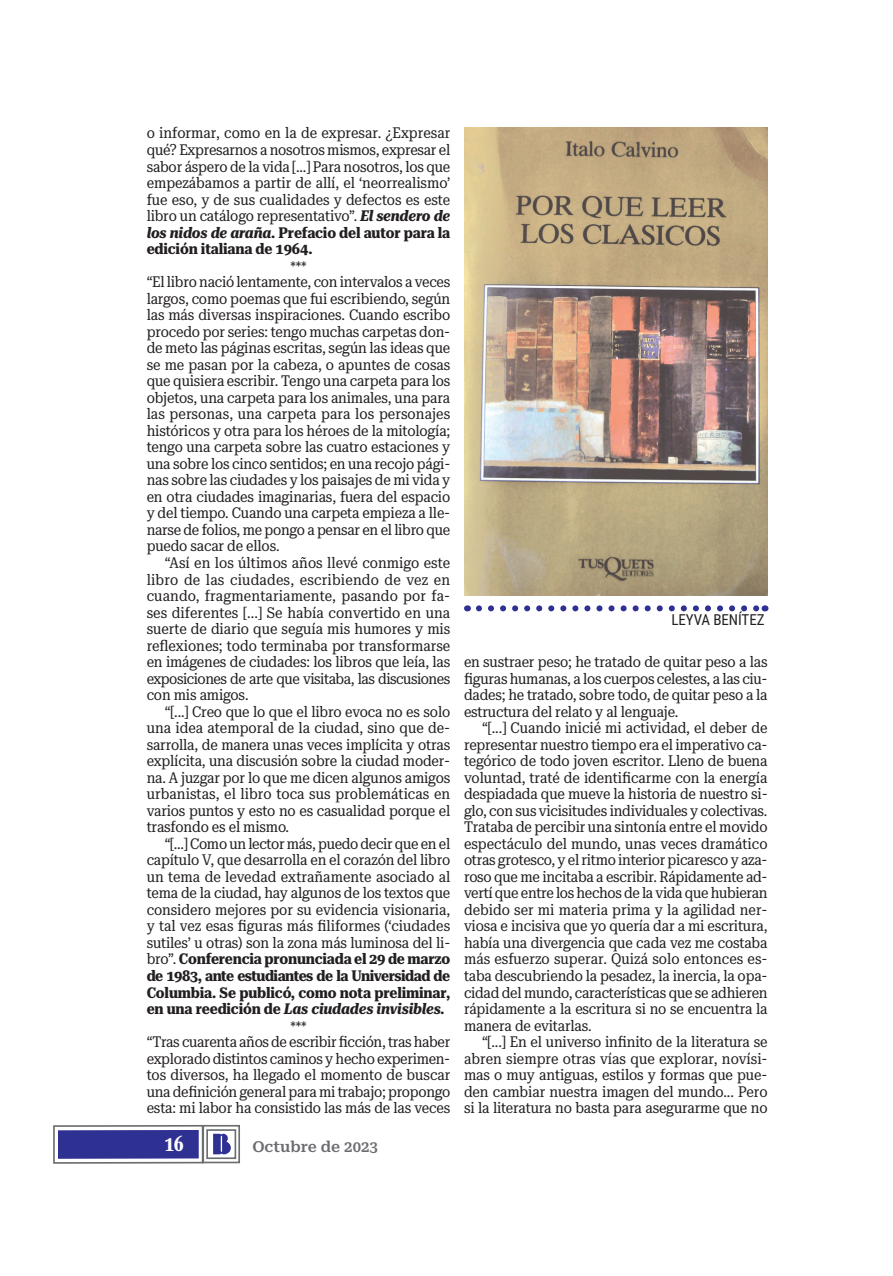
<style>
.page{position:relative;width:893px;height:1276px;background:#fff}
.page>*{position:absolute;margin:0;border:0;box-sizing:border-box;transform-origin:0 0}
.t1{font:700 ultra-condensed 21px "Roboto Serif 120 pt";color:#fff}
.t2{font:15px/16.5px "Roboto Serif 28 pt Condensed";letter-spacing:-.01em;color:#231f20;text-align:justify}
.t3{font:600 15px "Roboto Serif";color:#6c6d70}
.t4{font:15px "Roboto Condensed";letter-spacing:-.005em;color:#231f20}
.s1{font-weight:700;font-style:italic}
.s2{font-weight:700}
</style>
<div class="page">
<svg style="left:53px;top:1124px;width:187px;height:40px"></svg>
<div style="left:58px;top:1130px;width:141px;height:28px;background:#2e3092"></div>
<img style="left:464px;top:128px;width:303px;height:468px">
<svg style="left:479px;top:605px;width:286px;height:6px"></svg>
<p class="t2" style="left:147px;top:125px;width:305px">o informar, como en la de expresar. ¿Expresar qué? Expresarnos a nosotros mismos, expresar el sabor áspero de la vida [...] Para nosotros, los que empezábamos a partir de allí, el ‘neorrealismo’ fue eso, y de sus cualidades y defectos es este libro un catálogo representativo”. <span class="s1">El sendero de los nidos de araña</span><span class="s2">. Prefacio del autor para la edición italiana de 1964.</span></p>
<p class="t2" style="left:147px;top:259px;width:305px;line-height:15px;text-align:center">***<br>“El libro nació lentamente, con intervalos a veces</p>
<p class="t2" style="left:147px;top:290px;width:305px">largos, como poemas que fui escribiendo, según las más diversas inspiraciones. Cuando escribo procedo por series: tengo muchas carpetas don&shy;de meto las páginas escritas, según las ideas que se me pasan por la cabeza, o apuntes de cosas que quisiera escribir. Tengo una carpeta para los objetos, una carpeta para los animales, una para las personas, una carpeta para los personajes históricos y otra para los héroes de la mitología; tengo una carpeta sobre las cuatro estaciones y una sobre los cinco sentidos; en una recojo pági&shy;nas sobre las ciudades y los paisajes de mi vida y en otra ciudades imaginarias, fuera del espacio y del tiempo. Cuando una carpeta empieza a lle&shy;narse de folios, me pongo a pensar en el libro que puedo sacar de ellos.</p>
<p class="t2" style="left:147px;top:554px;width:305px;text-indent:18px">“Así en los últimos años llevé conmigo este libro de las ciudades, escribiendo de vez en cuando, fragmentariamente, pasando por fa&shy;ses diferentes [...] Se había convertido en una suerte de diario que seguía mis humores y mis reflexiones; todo terminaba por transformarse en imágenes de ciudades: los libros que leía, las exposiciones de arte que visitaba, las discusiones con mis amigos.</p>
<p class="t2" style="left:147px;top:703px;width:305px;text-indent:18px">“[...] Creo que lo que el libro evoca no es solo una idea atemporal de la ciudad, sino que de&shy;sarrolla, de manera unas veces implícita y otras explícita, una discusión sobre la ciudad moder&shy;na. A juzgar por lo que me dicen algunos amigos urbanistas, el libro toca sus problemáticas en varios puntos y esto no es casualidad porque el trasfondo es el mismo.</p>
<p class="t2" style="left:147px;top:835px;width:305px;text-indent:18px">“[...] Como un lector más, puedo decir que en el capítulo V, que desarrolla en el corazón del libro un tema de levedad extrañamente asociado al tema de la ciudad, hay algunos de los textos que considero mejores por su evidencia visionaria, y tal vez esas figuras más filiformes (‘ciudades sutiles’ u otras) son la zona más luminosa del li&shy;bro”. <span class="s2">Conferencia pronunciada el 29 de marzo de 1983, ante estudiantes de la Universidad de Columbia. Se publicó, como nota preliminar, en una reedición de</span> <span class="s1">Las ciudades invisibles.</span></p>
<p class="t2" style="left:147px;top:1019px;width:305px;line-height:15px;text-align:center">***<br>“Tras cuarenta años de escribir ficción, tras haber</p>
<p class="t2" style="left:147px;top:1050px;width:305px">explorado distintos caminos y hecho experimen&shy;tos diversos, ha llegado el momento de buscar una definición general para mi trabajo; propongo esta: mi labor ha consistido las más de las veces</p>
<h1 class="t1" style="left:165px;top:1131px;width:20px">16</h1>
<p class="t3" style="left:252px;top:1138px;width:127px">Octubre de 2023</p>
<p class="t4" style="left:671px;top:611px;width:95px">LEYVA BENÍTEZ</p>
<p class="t2" style="left:464px;top:654px;width:305px">en sustraer peso; he tratado de quitar peso a las figuras humanas, a los cuerpos celestes, a las ciu&shy;dades; he tratado, sobre todo, de quitar peso a la estructura del relato y al lenguaje.</p>
<p class="t2" style="left:464px;top:720px;width:305px;text-indent:18px">“[...] Cuando inicié mi actividad, el deber de representar nuestro tiempo era el imperativo ca&shy;tegórico de todo joven escritor. Lleno de buena voluntad, traté de identificarme con la energía despiadada que mueve la historia de nuestro si&shy;glo, con sus vicisitudes individuales y colectivas.<br>Trataba de percibir una sintonía entre el movido espectáculo del mundo, unas veces dramático otras grotesco, y el ritmo interior picaresco y aza&shy;roso que me incitaba a escribir. Rápidamente ad&shy;vertí que entre los hechos de la vida que hubieran debido ser mi materia prima y la agilidad ner&shy;viosa e incisiva que yo quería dar a mi escritura, había una divergencia que cada vez me costaba más esfuerzo superar. Quizá solo entonces es&shy;taba descubriendo la pesadez, la inercia, la opa&shy;cidad del mundo, características que se adhieren rápidamente a la escritura si no se encuentra la manera de evitarlas.</p>
<p class="t2" style="left:464px;top:1033px;width:305px;text-indent:18px">“[...] En el universo infinito de la literatura se abren siempre otras vías que explorar, novísi&shy;mas o muy antiguas, estilos y formas que pue&shy;den cambiar nuestra imagen del mundo... Pero si la literatura no basta para asegurarme que no</p>
</div>
